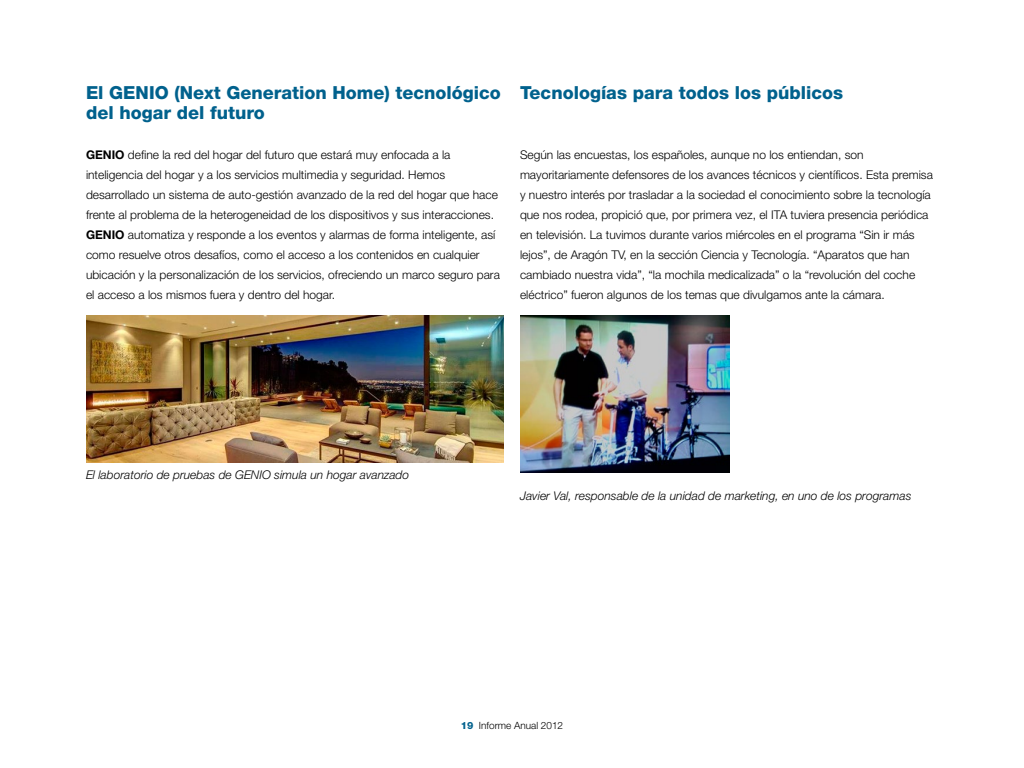
<style>
.page{position:relative;width:1024px;height:768px;background:#fff}
.page>*{position:absolute;margin:0;border:0;box-sizing:border-box;transform-origin:0 0}
.t1{font:800 18px/20px "Helvetica Neue LT Std";color:#00618d}
.t2{font:300 12px/20px "Helvetica Neue LT Std";color:#000}
.t3{font:italic 300 12px "Helvetica Neue LT Std";color:#000}
.t4{font:300 10px "Helvetica Neue LT Std";color:#000}
.s1{font-weight:700}
.s2{font-weight:800;color:#00618d}
</style>
<div class="page">
<img style="left:86px;top:316px;width:418px;height:147px">
<img style="left:520px;top:315px;width:210px;height:157px">
<h1 class="t1" style="left:86px;top:82px;width:416px">El GENIO (Next Generation Home) tecnológico del hogar del futuro</h1>
<p class="t2" style="left:86px;top:144px;width:415px"><span class="s1">GENIO</span> define la red del hogar del futuro que estará muy enfocada a la inteligencia del hogar y a los servicios multimedia y seguridad. Hemos desarrollado un sistema de auto-gestión avanzado de la red del hogar que hace frente al problema de la heterogeneidad de los dispositivos y sus interacciones.<br><span class="s1">GENIO</span> automatiza y responde a los eventos y alarmas de forma inteligente, así como resuelve otros desafíos, como el acceso a los contenidos en cualquier ubicación y la personalización de los servicios, ofreciendo un marco seguro para el acceso a los mismos fuera y dentro del hogar.</p>
<h1 class="t1" style="left:520px;top:82px;width:325px">Tecnologías para todos los públicos</h1>
<p class="t2" style="left:520px;top:144px;width:414px">Según las encuestas, los españoles, aunque no los entiendan, son mayoritariamente defensores de los avances técnicos y científicos. Esta premisa y nuestro interés por trasladar a la sociedad el conocimiento sobre la tecnología que nos rodea, propició que, por primera vez, el ITA tuviera presencia periódica en televisión. La tuvimos durante varios miércoles en el programa “Sin ir más lejos”, de Aragón TV, en la sección Ciencia y Tecnología. “Aparatos que han cambiado nuestra vida”, “la mochila medicalizada” o la “revolución del coche eléctrico” fueron algunos de los temas que divulgamos ante la cámara.</p>
<p class="t3" style="left:86px;top:467px;width:325px">El laboratorio de pruebas de GENIO simula un hogar avanzado</p>
<p class="t3" style="left:520px;top:489px;width:393px">Javier Val, responsable de la unidad de marketing, en uno de los programas</p>
<p class="t4" style="left:461px;top:719px;width:104px"><span class="s2">19</span> Informe Anual 2012</p>
</div>
